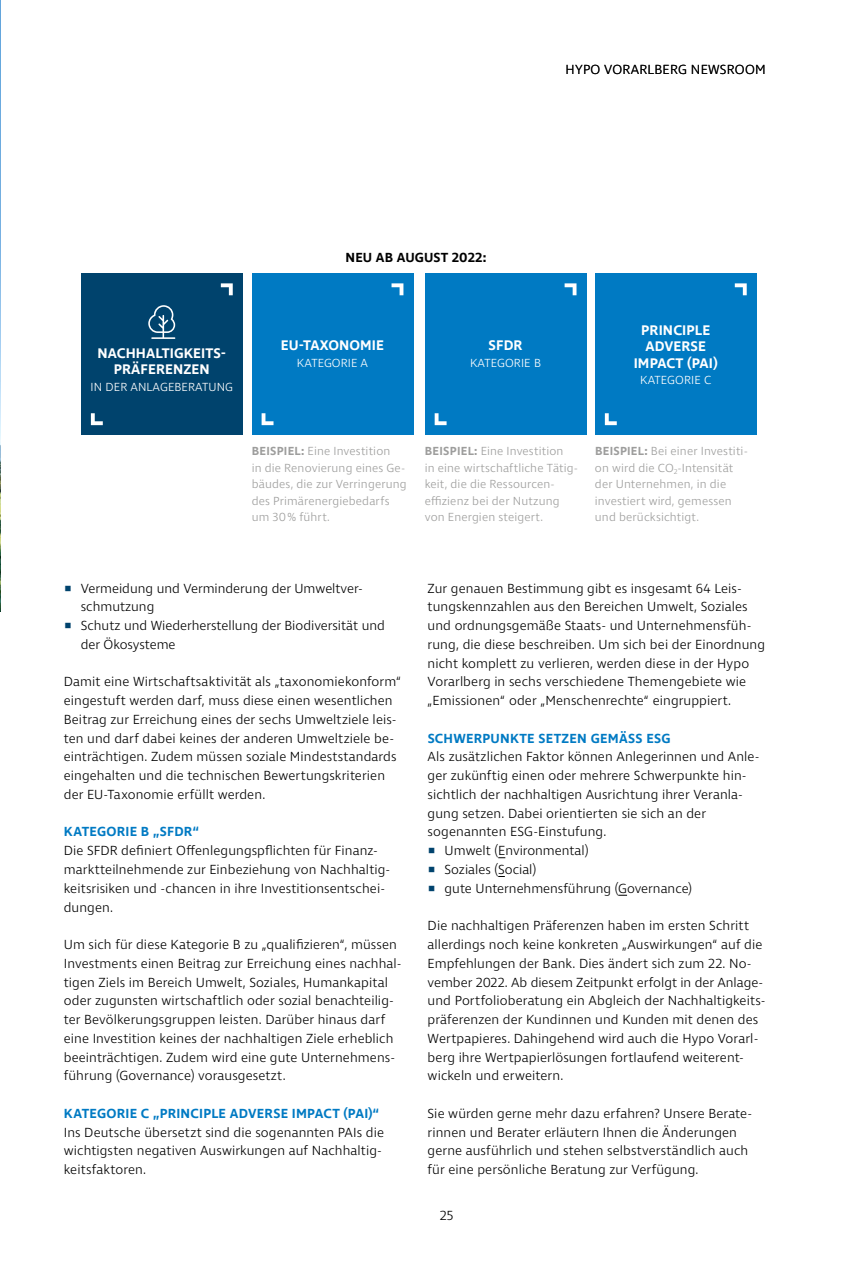
<style>
.page{position:relative;width:851px;height:1263px;background:#fff}
.page>*{position:absolute;margin:0;border:0;box-sizing:border-box;transform-origin:0 0}
.t1{font:600 14.25px/16.5px "Ingra";letter-spacing:.01em;color:#fff;text-align:center}
.t2{font:300 13.5px/18.8px "Ingra";letter-spacing:.01em;color:#000}
.t3{font:600 13.5px "Ingra";letter-spacing:.02em;color:#007ac3}
.t4{font:600 13.5px "Ingra";letter-spacing:.01em;color:#000}
.t5{font:300 12px/16.5px "Ingra";letter-spacing:.015em;color:#9d9d9c}
.t6{font:300 12px "Ingra";letter-spacing:.01em;color:#fff}
.s1{font-weight:600}
.s2{color:#00436d}
</style>
<div class="page">
<img style="left:0;top:0;width:1px;height:611px">
<div style="left:595px;top:273px;width:161px;height:162px;background:#007ac3"></div>
<svg style="left:604px;top:413px;width:12px;height:12px"></svg>
<svg style="left:734px;top:283px;width:12px;height:12px"></svg>
<div style="left:81px;top:273px;width:161px;height:162px;background:#00436d"></div>
<svg style="left:91px;top:413px;width:12px;height:12px"></svg>
<svg style="left:221px;top:283px;width:12px;height:12px"></svg>
<svg style="left:148px;top:305px;width:27px;height:34px"></svg>
<div style="left:252px;top:273px;width:161px;height:162px;background:#007ac3"></div>
<svg style="left:261px;top:413px;width:12px;height:12px"></svg>
<svg style="left:391px;top:283px;width:12px;height:12px"></svg>
<div style="left:424px;top:273px;width:162px;height:162px;background:#007ac3"></div>
<svg style="left:434px;top:413px;width:12px;height:12px"></svg>
<svg style="left:564px;top:283px;width:12px;height:12px"></svg>
<p class="t2" style="left:565px;top:61px;width:202px">HYPO VORARLBERG NEWSROOM</p>
<p class="t4" style="left:345px;top:249px;width:142px">NEU AB AUGUST 2022:</p>
<p class="t1" style="left:97px;top:345px;width:130px">NACHHALTIGKEITS-<br>PRÄFERENZEN</p>
<p class="t6" style="left:90px;top:379px;width:144px">IN DER ANLAGEBERATUNG</p>
<p class="t1" style="left:281px;top:338px;width:105px">EU-TAXONOMIE</p>
<p class="t6" style="left:297px;top:355px;width:73px">KATEGORIE A</p>
<p class="t1" style="left:488px;top:338px;width:35px">SFDR</p>
<p class="t6" style="left:470px;top:355px;width:72px">KATEGORIE B</p>
<p class="t1" style="left:633px;top:323px;width:86px">PRINCIPLE<br>ADVERSE<br>IMPACT (PAI)</p>
<p class="t6" style="left:640px;top:373px;width:73px">KATEGORIE C</p>
<p class="t5" style="left:252px;top:443px;width:156px"><span class="s1">BEISPIEL:</span> Eine Investition<br>in die Renovierung eines Ge&shy;bäudes, die zur Verringerung des Primärenergiebedarfs um 30% führt.</p>
<p class="t5" style="left:424px;top:443px;width:155px"><span class="s1">BEISPIEL:</span> Eine Investition<br>in eine wirtschaftliche Tätig&shy;keit, die die Ressourcen&shy;effizienz bei der Nutzung von Energien steigert.</p>
<p class="t5" style="left:595px;top:443px;width:154px"><span class="s1">BEISPIEL:</span> Bei einer Investiti&shy;on wird die CO<sub>2</sub>-Intensität der Unternehmen, in die investiert wird, gemessen und berücksichtigt.</p>
<p class="t2" style="left:81px;top:579px;width:283px;text-indent:-17px"><span class="s2">▪</span> Vermeidung und Verminderung der Umweltver&shy;schmutzung</p>
<p class="t2" style="left:81px;top:617px;width:305px;text-indent:-17px"><span class="s2">▪</span> Schutz und Wiederherstellung der Biodiversität und der Ökosysteme</p>
<p class="t2" style="left:64px;top:673px;width:339px">Damit eine Wirtschaftsaktivität als „taxonomiekonform“ eingestuft werden darf, muss diese einen wesentlichen Beitrag zur Erreichung eines der sechs Umweltziele leis&shy;ten und darf dabei keines der anderen Umweltziele be&shy;einträchtigen. Zudem müssen soziale Mindeststandards eingehalten und die technischen Bewertungskriterien der EU-Taxonomie erfüllt werden.</p>
<p class="t3" style="left:64px;top:823px;width:137px">KATEGORIE B „SFDR“</p>
<p class="t2" style="left:64px;top:842px;width:328px">Die SFDR definiert Offenlegungspflichten für Finanz&shy;marktteilnehmende zur Einbeziehung von Nachhaltig&shy;keitsrisiken und -chancen in ihre Investitionsentschei&shy;dungen.</p>
<p class="t2" style="left:64px;top:936px;width:339px">Um sich für diese Kategorie B zu „qualifizieren“, müssen Investments einen Beitrag zur Erreichung eines nachhal&shy;tigen Ziels im Bereich Umwelt, Soziales, Humankapital oder zugunsten wirtschaftlich oder sozial benachteilig&shy;ter Bevölkerungsgruppen leisten. Darüber hinaus darf eine Investition keines der nachhaltigen Ziele erheblich beeinträchtigen. Zudem wird eine gute Unternehmens&shy;führung (Governance) vorausgesetzt.</p>
<p class="t3" style="left:64px;top:1105px;width:317px">KATEGORIE C „PRINCIPLE ADVERSE IMPACT (PAI)“</p>
<p class="t2" style="left:64px;top:1123px;width:321px">Ins Deutsche übersetzt sind die sogenannten PAIs die wichtigsten negativen Auswirkungen auf Nachhaltig&shy;keitsfaktoren.</p>
<p class="t2" style="left:427px;top:579px;width:339px">Zur genauen Bestimmung gibt es insgesamt 64 Leis&shy;tungskennzahlen aus den Bereichen Umwelt, Soziales und ordnungsgemäße Staats- und Unternehmensfüh&shy;rung, die diese beschreiben. Um sich bei der Einordnung nicht komplett zu verlieren, werden diese in der Hypo Vorarlberg in sechs verschiedene Themengebiete wie „Emissionen“ oder „Menschenrechte“ eingruppiert.</p>
<p class="t3" style="left:427px;top:730px;width:244px">SCHWERPUNKTE SETZEN GEMÄSS ESG</p>
<p class="t2" style="left:427px;top:748px;width:333px">Als zusätzlichen Faktor können Anlegerinnen und Anle&shy;ger zukünftig einen oder mehrere Schwerpunkte hin&shy;sichtlich der nachhaltigen Ausrichtung ihrer Veranla&shy;gung setzen. Dabei orientierten sie sich an der sogenannten ESG-Einstufung.</p>
<p class="t2" style="left:427px;top:842px;width:162px"><span class="s2">▪</span> Umwelt (Environmental)</p>
<p class="t2" style="left:427px;top:861px;width:110px"><span class="s2">▪</span> Soziales (Social)</p>
<p class="t2" style="left:427px;top:879px;width:266px"><span class="s2">▪</span> gute Unternehmensführung (Governance)</p>
<p class="t2" style="left:427px;top:917px;width:339px">Die nachhaltigen Präferenzen haben im ersten Schritt allerdings noch keine konkreten „Auswirkungen“ auf die Empfehlungen der Bank. Dies ändert sich zum 22. No&shy;vember 2022. Ab diesem Zeitpunkt erfolgt in der Anlage&shy;und Portfolioberatung ein Abgleich der Nachhaltigkeits&shy;präferenzen der Kundinnen und Kunden mit denen des Wertpapieres. Dahingehend wird auch die Hypo Vorarl&shy;berg ihre Wertpapierlösungen fortlaufend weiterent&shy;wickeln und erweitern.</p>
<p class="t2" style="left:427px;top:1104px;width:326px">Sie würden gerne mehr dazu erfahren? Unsere Berate&shy;rinnen und Berater erläutern Ihnen die Änderungen gerne ausführlich und stehen selbstverständlich auch für eine persönliche Beratung zur Verfügung.</p>
<p class="t2" style="left:440px;top:1207px;width:15px">25</p>
</div>
